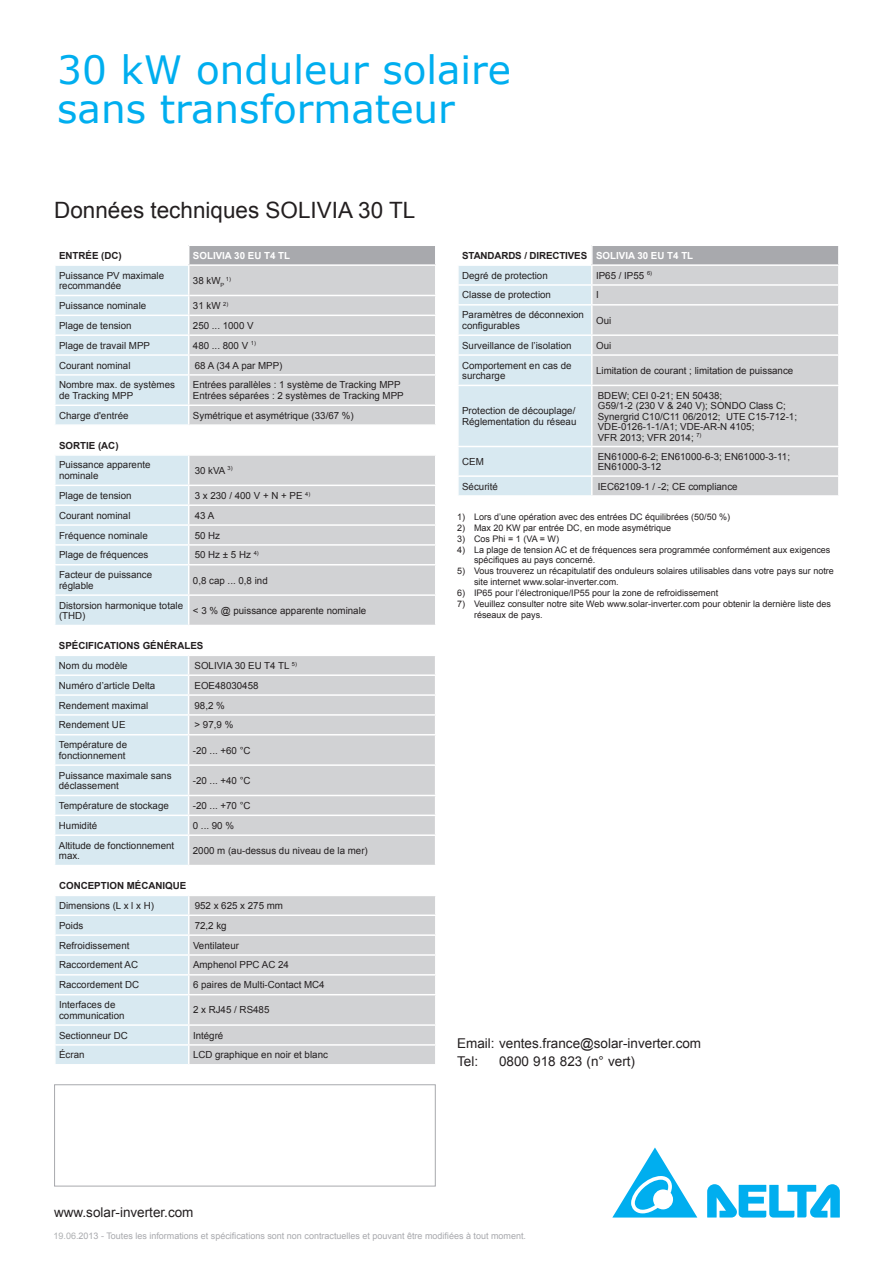
<style>
.page{position:relative;width:893px;height:1263px;background:#fff}
.page>*{position:absolute;margin:0;border:0;box-sizing:border-box;transform-origin:0 0}
.t1{font:39px/39px "Verdana";color:#00aeef}
.t2{font:22.5px "Arial";color:#231f20}
.t3{font:13.5px/18px "Arial";color:#231f20}
.t4{font:9.75px/10.5px "Arial";color:#231f20}
.t5{font:700 9.75px/19.8px "Arial";color:#231f20}
.t6{font:700 9.75px "Arial";color:#fff}
.t7{font:9px/10.8px "Arial";color:#231f20}
.t8{font:9px "Arial";color:#a8a9ad}
.t9{font:5.7px "Arial";color:#231f20}
.s1{font-weight:700}
.s2{font-weight:700;color:#fff}
.s3{color:#fff}
.s4{font-weight:400}
.s5{color:#aeb0b2}
</style>
<div class="page">
<svg style="left:707px;top:1184px;width:133px;height:33px"></svg>
<svg style="left:612px;top:1147px;width:85px;height:70px"></svg>
<div style="left:54px;top:1084px;width:382px;height:102px;border:1px solid #a8a9ad"></div>
<div style="left:189px;top:656px;width:246px;height:209px;background:#d1d2d4"></div>
<hr style="left:189px;top:674px;width:247px;height:2px;background:#fff">
<hr style="left:189px;top:694px;width:247px;height:2px;background:#fff">
<hr style="left:189px;top:714px;width:247px;height:2px;background:#fff">
<hr style="left:189px;top:734px;width:247px;height:1px;background:#fff">
<hr style="left:189px;top:764px;width:247px;height:2px;background:#fff">
<hr style="left:189px;top:795px;width:247px;height:1px;background:#fff">
<hr style="left:189px;top:814px;width:247px;height:2px;background:#fff">
<hr style="left:189px;top:834px;width:247px;height:2px;background:#fff">
<svg style="left:55px;top:656px;width:134px;height:209px;background:#daeaf1"></svg>
<svg style="left:55px;top:455px;width:380px;height:170px;background:#d6dce0"></svg>
<div style="left:592px;top:245px;width:247px;height:20px;background:#a8a9ad"></div>
<div style="left:593px;top:266px;width:245px;height:229px;background:#d1d2d4"></div>
<hr style="left:592px;top:284px;width:248px;height:2px;background:#fff">
<hr style="left:592px;top:304px;width:248px;height:2px;background:#fff">
<hr style="left:592px;top:334px;width:248px;height:2px;background:#fff">
<hr style="left:592px;top:354px;width:248px;height:2px;background:#fff">
<hr style="left:592px;top:385px;width:248px;height:1px;background:#fff">
<hr style="left:592px;top:446px;width:248px;height:1px;background:#fff">
<hr style="left:592px;top:475px;width:248px;height:2px;background:#fff">
<hr style="left:592px;top:244px;width:248px;height:2px;background:#fff">
<svg style="left:838px;top:246px;width:1px;height:18px"></svg>
<hr style="left:592px;top:264px;width:248px;height:2px;background:#fff">
<svg style="left:458px;top:246px;width:135px;height:249px;background:#ddebf2"></svg>
<svg style="left:55px;top:246px;width:381px;height:179px;background:#d4dade"></svg>
<hr style="left:188px;top:404px;width:248px;height:2px;background:#fff">
<hr style="left:189px;top:424px;width:247px;height:2px;background:#fff">
<svg style="left:55px;top:896px;width:381px;height:168px;background:#d6dce0"></svg>
<h1 class="t1" style="left:57px;top:50px;width:455px">30 kW onduleur solaire sans transformateur</h1>
<h2 class="t2" style="left:54px;top:196px;width:363px">Données techniques SOLIVIA 30 TL</h2>
<p class="t5" style="left:59px;top:246px;width:64px">ENTRÉE (DC)</p>
<p class="t6" style="left:193px;top:249px;width:99px">SOLIVIA 30 EU T4 TL</p>
<p class="t4" style="left:59px;top:270px;width:107px">Puissance PV maximale recommandée</p>
<p class="t4" style="left:193px;top:275px;width:33px">38 kW<sub>P</sub></p>
<p class="t9" style="left:226px;top:275px;width:7px">1)</p>
<p class="t4" style="left:59px;top:300px;width:89px">Puissance nominale</p>
<p class="t4" style="left:193px;top:300px;width:37px">31 kW <sup>2)</sup></p>
<p class="t4" style="left:59px;top:320px;width:74px">Plage de tension</p>
<p class="t4" style="left:193px;top:320px;width:62px">250 ... 1000 V</p>
<p class="t4" style="left:59px;top:340px;width:93px">Plage de travail MPP</p>
<p class="t4" style="left:193px;top:340px;width:65px">480 ... 800 V <sup>1)</sup></p>
<p class="t4" style="left:59px;top:360px;width:73px">Courant nominal</p>
<p class="t4" style="left:195px;top:360px;width:89px">68 A (34 A par MPP)</p>
<p class="t4" style="left:59px;top:380px;width:117px">Nombre max. de systèmes de Tracking MPP</p>
<p class="t4" style="left:193px;top:380px;width:212px">Entrées parallèles : 1 système de Tracking MPP<br>Entrées séparées : 2 systèmes de Tracking MPP</p>
<p class="t4" style="left:59px;top:410px;width:71px">Charge d'entrée</p>
<p class="t4" style="left:193px;top:410px;width:162px">Symétrique et asymétrique (33/67 %)</p>
<p class="t4" style="left:59px;top:435px;width:93px;line-height:19.8px"><span class="s1">SORTIE (AC)</span><span class="s2">)<br></span>Puissance apparente</p>
<p class="t4" style="left:59px;top:470px;width:41px">nominale</p>
<p class="t4" style="left:195px;top:465px;width:39px">30 kVA <sup>3)</sup></p>
<p class="t4" style="left:59px;top:490px;width:74px">Plage de tension</p>
<p class="t4" style="left:195px;top:490px;width:117px">3 x 230 / 400 V + N + PE <sup>4)</sup></p>
<p class="t4" style="left:59px;top:510px;width:73px">Courant nominal</p>
<p class="t4" style="left:195px;top:510px;width:21px">43 A</p>
<p class="t4" style="left:59px;top:530px;width:90px">Fréquence nominale</p>
<p class="t4" style="left:195px;top:530px;width:27px">50 Hz</p>
<p class="t4" style="left:59px;top:550px;width:91px">Plage de fréquences</p>
<p class="t4" style="left:195px;top:550px;width:66px">50 Hz ± 5 Hz <sup>4)</sup></p>
<p class="t4" style="left:59px;top:570px;width:95px">Facteur de puissance réglable</p>
<p class="t4" style="left:193px;top:575px;width:76px">0,8 cap ... 0,8 ind</p>
<p class="t4" style="left:59px;top:600px;width:126px">Distorsion harmonique totale (THD)</p>
<p class="t4" style="left:193px;top:605px;width:175px">&lt; 3 % @ puissance apparente nominale</p>
<p class="t5" style="left:59px;top:636px;width:146px">SPÉCIFICATIONS GÉNÉRALES</p>
<p class="t4" style="left:59px;top:660px;width:70px">Nom du modèle</p>
<p class="t4" style="left:195px;top:660px;width:104px">SOLIVIA 30 EU T4 TL <sup>5)</sup></p>
<p class="t4" style="left:59px;top:680px;width:98px">Numéro d’article Delta</p>
<p class="t4" style="left:195px;top:680px;width:65px">EOE48030458</p>
<p class="t4" style="left:59px;top:700px;width:91px">Rendement maximal</p>
<p class="t4" style="left:195px;top:700px;width:32px">98,2 %</p>
<p class="t4" style="left:59px;top:720px;width:68px">Rendement UE</p>
<p class="t4" style="left:195px;top:720px;width:40px">&gt; 97,9 %</p>
<p class="t4" style="left:59px;top:740px;width:70px">Température de fonctionnement</p>
<p class="t4" style="left:193px;top:745px;width:59px">-20 ... +60 °C</p>
<p class="t4" style="left:59px;top:770px;width:114px">Puissance maximale sans déclassement</p>
<p class="t4" style="left:193px;top:775px;width:59px">-20 ... +40 °C</p>
<p class="t4" style="left:59px;top:800px;width:112px">Température de stockage</p>
<p class="t4" style="left:193px;top:800px;width:59px">-20 ... +70 °C</p>
<p class="t4" style="left:59px;top:820px;width:40px">Humidité</p>
<p class="t4" style="left:193px;top:820px;width:43px">0 ... 90 %</p>
<p class="t4" style="left:59px;top:840px;width:117px">Altitude de fonctionnement max.</p>
<p class="t4" style="left:193px;top:845px;width:177px">2000 m (au-dessus du niveau de la mer)</p>
<p class="t5" style="left:59px;top:876px;width:129px">CONCEPTION MÉCANIQUE</p>
<p class="t4" style="left:59px;top:900px;width:96px">Dimensions (L x l x H)</p>
<p class="t4" style="left:195px;top:900px;width:90px">952 x 625 x 275 mm</p>
<p class="t4" style="left:59px;top:920px;width:26px">Poids</p>
<p class="t4" style="left:195px;top:920px;width:33px">72,2 kg</p>
<p class="t4" style="left:59px;top:940px;width:72px">Refroidissement</p>
<p class="t4" style="left:193px;top:940px;width:48px">Ventilateur</p>
<p class="t4" style="left:59px;top:960px;width:81px">Raccordement AC</p>
<p class="t4" style="left:193px;top:960px;width:97px">Amphenol PPC AC 24</p>
<p class="t4" style="left:59px;top:980px;width:82px">Raccordement DC</p>
<p class="t4" style="left:193px;top:980px;width:133px">6 paires de Multi-Contact MC4</p>
<p class="t4" style="left:59px;top:999px;width:67px">Interfaces de communication</p>
<p class="t4" style="left:193px;top:1005px;width:78px">2 x RJ45 / RS485</p>
<p class="t4" style="left:59px;top:1030px;width:70px">Sectionneur DC</p>
<p class="t4" style="left:193px;top:1030px;width:32px">Intégré</p>
<p class="t4" style="left:59px;top:1050px;width:27px">Écran</p>
<p class="t4" style="left:193px;top:1050px;width:136px">LCD graphique en noir et blanc</p>
<p class="t5" style="left:462px;top:246px;width:233px">STANDARDS / DIRECTIVES <span class="s3">SOLIVIA 30 EU T4 TL<br></span><span class="s4">Degré de protection</span></p>
<p class="t4" style="left:596px;top:270px;width:58px">IP65 / IP55 <sup>6)</sup></p>
<p class="t4" style="left:462px;top:290px;width:90px">Classe de protection</p>
<p class="t4" style="left:596px;top:290px;width:4px">I</p>
<p class="t4" style="left:462px;top:310px;width:123px">Paramètres de déconnexion configurables</p>
<p class="t4" style="left:596px;top:315px;width:17px">Oui</p>
<p class="t4" style="left:462px;top:340px;width:111px">Surveillance de l’isolation</p>
<p class="t4" style="left:596px;top:340px;width:17px">Oui</p>
<p class="t4" style="left:462px;top:360px;width:111px">Comportement en cas de surcharge</p>
<p class="t4" style="left:596px;top:365px;width:199px">Limitation de courant ; limitation de puissance</p>
<p class="t4" style="left:462px;top:406px;width:116px">Protection de découplage/<br>Réglementation du réseau</p>
<p class="t4" style="left:598px;top:390px;width:201px">BDEW; CEI 0-21; EN 50438;<br>G59/1-2 (230 V &amp; 240 V); SONDO Class C;<br>Synergrid C10/C11 06/2012; UTE C15-712-1;<br>VDE-0126-1-1/A1; VDE-AR-N 4105;<br>VFR 2013; VFR 2014; <sup>7)</sup></p>
<p class="t4" style="left:462px;top:456px;width:23px">CEM</p>
<p class="t4" style="left:598px;top:451px;width:194px">EN61000-6-2; EN61000-6-3; EN61000-3-11;<br>EN61000-3-12</p>
<p class="t4" style="left:462px;top:481px;width:37px">Sécurité</p>
<p class="t4" style="left:598px;top:481px;width:141px">IEC62109-1 / -2; CE compliance</p>
<p class="t7" style="left:457px;top:512px;width:275px">1) Lors d’une opération avec des entrées DC équilibrées (50/50 %)</p>
<p class="t7" style="left:457px;top:523px;width:216px">2) Max 20 KW par entrée DC, en mode asymétrique</p>
<p class="t7" style="left:457px;top:533px;width:103px">3) Cos Phi = 1 (VA = W)</p>
<p class="t7" style="left:474px;top:544px;width:358px;text-indent:-17px">4) La plage de tension AC et de fréquences sera programmée conformément aux exigences spécifiques au pays concerné.</p>
<p class="t7" style="left:474px;top:566px;width:361px;text-indent:-17px">5) Vous trouverez un récapitulatif des onduleurs solaires utilisables dans votre pays sur notre site internet www.solar-inverter.com.</p>
<p class="t7" style="left:457px;top:587px;width:263px">6) IP65 pour l’électronique/IP55 pour la zone de refroidissement</p>
<p class="t7" style="left:474px;top:598px;width:358px;text-indent:-17px">7) Veuillez consulter notre site Web www.solar-inverter.com pour obtenir la dernière liste des réseaux de pays.</p>
<h3 class="t3" style="left:457px;top:1034px;width:246px">Email: ventes.france@solar-inverter.com<br>Tel:</h3>
<h3 class="t3" style="left:499px;top:1052px;width:137px">0800 918 823 (n° vert)</h3>
<h3 class="t3" style="left:54px;top:1204px;width:141px">www.solar-inverter.com</h3>
<p class="t8" style="left:54px;top:1230px;width:474px"><span class="s5">19.06.</span>2013 - Toutes les informations et spécifications sont non contractuelles et pouvant être modifiées à tout moment.</p>
</div>
